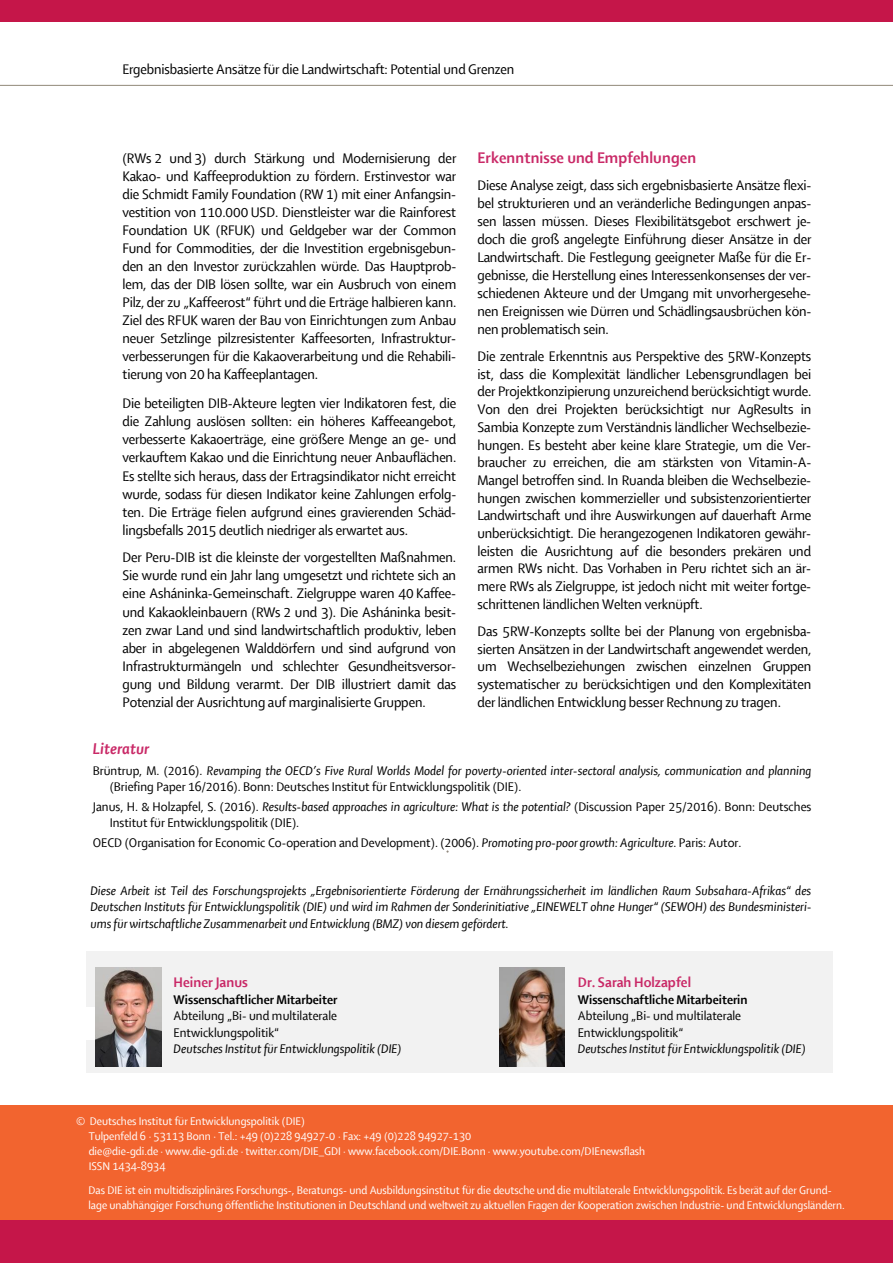
<style>
.page{position:relative;width:893px;height:1263px;background:#fff}
.page>*{position:absolute;margin:0;border:0;box-sizing:border-box;transform-origin:0 0}
.t1{font:700 16.5px "Shaker R";letter-spacing:.005em;color:#c92967}
.t2{font:italic 700 16.5px "Shaker R";letter-spacing:.005em;color:#c92967}
.t3{font:15px/18px "Shaker R";letter-spacing:-.01em;color:#000;text-align:justify}
.t4{font:700 15px "Shaker R";color:#c92967}
.t5{font:italic 13.5px/16.5px "Shaker R";color:#000}
.t6{font:13.5px/16.5px "Shaker R";color:#000}
.t7{font:700 13.5px "Shaker R";letter-spacing:.005em;color:#000}
.t8{font:12px/15px "Shaker R";color:#fff}
.s1{font-style:normal}
.s2{font-style:italic}
</style>
<div class="page">
<div style="left:0;top:0;width:893px;height:21px;background:#c51649"></div>
<hr style="left:0;top:85px;width:893px;height:1px;background:#9f988a">
<div style="left:0;top:1106px;width:893px;height:115px;background:#f2642f"></div>
<div style="left:0;top:1220px;width:893px;height:43px;background:#c51649"></div>
<div style="left:86px;top:952px;width:747px;height:9px;background:#f2f2f2"></div>
<div style="left:86px;top:961px;width:747px;height:29px;background:#f2f2f2"></div>
<div style="left:86px;top:990px;width:747px;height:17px;background:#f2f2f2"></div>
<div style="left:97px;top:1007px;width:736px;height:17px;background:#f2f2f2"></div>
<div style="left:97px;top:1024px;width:736px;height:16px;background:#f2f2f2"></div>
<div style="left:86px;top:1040px;width:747px;height:32px;background:#f2f2f2"></div>
<img style="left:499px;top:967px;width:66px;height:99px">
<img style="left:95px;top:967px;width:66px;height:99px">
<p class="t3" style="left:122px;top:61px;width:393px">Ergebnisbasierte Ansätze für die Landwirtschaft: Potential und Grenzen</p>
<p class="t3" style="left:122px;top:150px;width:335px">(RWs 2 und 3) durch Stärkung und Modernisierung der Kakao- und Kaffeeproduktion zu fördern. Erstinvestor war die Schmidt Family Foundation (RW 1) mit einer Anfangsin&shy;vestition von 110.000 USD. Dienstleister war die Rainforest Foundation UK (RFUK) und Geldgeber war der Common Fund for Commodities, der die Investition ergebnisgebun&shy;den an den Investor zurückzahlen würde. Das Hauptprob&shy;lem, das der DIB lösen sollte, war ein Ausbruch von einem Pilz, der zu „Kaffeerost“ führt und die Erträge halbieren kann.<br>Ziel des RFUK waren der Bau von Einrichtungen zum Anbau neuer Setzlinge pilzresistenter Kaffeesorten, Infrastruktur&shy;verbesserungen für die Kakaoverarbeitung und die Rehabili&shy;tierung von 20 ha Kaffeeplantagen.</p>
<p class="t3" style="left:122px;top:395px;width:335px">Die beteiligten DIB-Akteure legten vier Indikatoren fest, die die Zahlung auslösen sollten: ein höheres Kaffeeangebot, verbesserte Kakaoerträge, eine größere Menge an ge- und verkauftem Kakao und die Einrichtung neuer Anbauflächen.<br>Es stellte sich heraus, dass der Ertragsindikator nicht erreicht wurde, sodass für diesen Indikator keine Zahlungen erfolg&shy;ten. Die Erträge fielen aufgrund eines gravierenden Schäd&shy;lingsbefalls 2015 deutlich niedriger als erwartet aus.</p>
<p class="t3" style="left:122px;top:549px;width:335px">Der Peru-DIB ist die kleinste der vorgestellten Maßnahmen.<br>Sie wurde rund ein Jahr lang umgesetzt und richtete sich an eine Asháninka-Gemeinschaft. Zielgruppe waren 40 Kaffee&shy;und Kakaokleinbauern (RWs 2 und 3). Die Asháninka besit&shy;zen zwar Land und sind landwirtschaftlich produktiv, leben aber in abgelegenen Walddörfern und sind aufgrund von Infrastrukturmängeln und schlechter Gesundheitsversor&shy;gung und Bildung verarmt. Der DIB illustriert damit das Potenzial der Ausrichtung auf marginalisierte Gruppen.</p>
<p class="t1" style="left:478px;top:149px;width:220px">Erkenntnisse und Empfehlungen</p>
<p class="t3" style="left:478px;top:177px;width:335px">Diese Analyse zeigt, dass sich ergebnisbasierte Ansätze flexi&shy;bel strukturieren und an veränderliche Bedingungen anpas&shy;sen lassen müssen. Dieses Flexibilitätsgebot erschwert je&shy;doch die groß angelegte Einführung dieser Ansätze in der Landwirtschaft. Die Festlegung geeigneter Maße für die Er&shy;gebnisse, die Herstellung eines Interessenkonsenses der ver&shy;schiedenen Akteure und der Umgang mit unvorhergesehe&shy;nen Ereignissen wie Dürren und Schädlingsausbrüchen kön&shy;nen problematisch sein.</p>
<p class="t3" style="left:478px;top:348px;width:335px">Die zentrale Erkenntnis aus Perspektive des 5RW-Konzepts ist, dass die Komplexität ländlicher Lebensgrundlagen bei der Projektkonzipierung unzureichend berücksichtigt wurde.<br>Von den drei Projekten berücksichtigt nur AgResults in Sambia Konzepte zum Verständnis ländlicher Wechselbezie&shy;hungen. Es besteht aber keine klare Strategie, um die Ver&shy;braucher zu erreichen, die am stärksten von Vitamin-A-Mangel betroffen sind. In Ruanda bleiben die Wechselbezie&shy;hungen zwischen kommerzieller und subsistenzorientierter Landwirtschaft und ihre Auswirkungen auf dauerhaft Arme unberücksichtigt. Die herangezogenen Indikatoren gewähr&shy;leisten die Ausrichtung auf die besonders prekären und armen RWs nicht. Das Vorhaben in Peru richtet sich an är&shy;mere RWs als Zielgruppe, ist jedoch nicht mit weiter fortge&shy;schrittenen ländlichen Welten verknüpft.</p>
<p class="t3" style="left:478px;top:622px;width:335px">Das 5RW-Konzepts sollte bei der Planung von ergebnisba&shy;sierten Ansätzen in der Landwirtschaft angewendet werden, um Wechselbeziehungen zwischen einzelnen Gruppen systematischer zu berücksichtigen und den Komplexitäten der ländlichen Entwicklung besser Rechnung zu tragen.</p>
<p class="t2" style="left:93px;top:740px;width:58px">Literatur</p>
<p class="t5" style="left:110px;top:762px;width:703px;text-indent:-17px"><span class="s1">Brüntrup, M. (2016).</span> Revamping the OECD’s Five Rural Worlds Model for poverty-oriented inter-sectoral analysis, communication and planning <span class="s1">(Briefing Paper 16/2016). Bonn: Deutsches Institut für Entwicklungspolitik (DIE).</span></p>
<p class="t6" style="left:110px;top:798px;width:703px;text-indent:-17px">Janus, H. &amp; Holzapfel, S. (2016). <span class="s2">Results-based approaches in agriculture: What is the potential?</span> (Discussion Paper 25/2016). Bonn: Deutsches<br>Institut für Entwicklungspolitik (DIE).</p>
<p class="t6" style="left:93px;top:834px;width:650px">OECD (Organisation for Economic Co-operation and Development). (2006). <span class="s2">Promoting pro-poor growth: Agriculture.</span> Paris: Autor.</p>
<p class="t5" style="left:90px;top:882px;width:723px;text-align:justify">Diese Arbeit ist Teil des Forschungsprojekts „Ergebnisorientierte Förderung der Ernährungssicherheit im ländlichen Raum Subsahara-Afrikas“ des Deutschen Instituts für Entwicklungspolitik (DIE) und wird im Rahmen der Sonderinitiative „EINEWELT ohne Hunger“ (SEWOH) des Bundesministeri&shy;ums für wirtschaftliche Zusammenarbeit und Entwicklung (BMZ) von diesem gefördert.</p>
<p class="t4" style="left:174px;top:974px;width:76px">Heiner Janus</p>
<p class="t7" style="left:174px;top:992px;width:165px">Wissenschaftlicher Mitarbeiter</p>
<p class="t6" style="left:174px;top:1008px;width:165px">Abteilung „Bi- und multilaterale<br>Entwicklungspolitik“</p>
<p class="t5" style="left:174px;top:1041px;width:229px">Deutsches Institut für Entwicklungspolitik (DIE)</p>
<p class="t4" style="left:578px;top:974px;width:115px">Dr. Sarah Holzapfel</p>
<p class="t7" style="left:578px;top:992px;width:171px">Wissenschaftliche Mitarbeiterin</p>
<p class="t6" style="left:578px;top:1008px;width:165px">Abteilung „Bi- und multilaterale<br>Entwicklungspolitik“</p>
<p class="t5" style="left:578px;top:1041px;width:229px">Deutsches Institut für Entwicklungspolitik (DIE)</p>
<p class="t8" style="left:89px;top:1113px;width:558px;text-indent:-12px">© Deutsches Institut für Entwicklungspolitik (DIE)<br>Tulpenfeld 6 · 53113 Bonn · Tel.: +49 (0)228 94927-0 · Fax: +49 (0)228 94927-130<br>die@die-gdi.de · www.die-gdi.de · twitter.com/DIE_GDI · www.facebook.com/DIE.Bonn · www.youtube.com/DIEnewsflash ISSN 1434-8934</p>
<p class="t8" style="left:88px;top:1182px;width:758px">Das DIE ist ein multidisziplinäres Forschungs-, Beratungs- und Ausbildungsinstitut für die deutsche und die multilaterale Entwicklungspolitik. Es berät auf der Grund&shy;lage unabhängiger Forschung öffentliche Institutionen in Deutschland und weltweit zu aktuellen Fragen der Kooperation zwischen Industrie- und Entwicklungsländern.</p>
</div>
